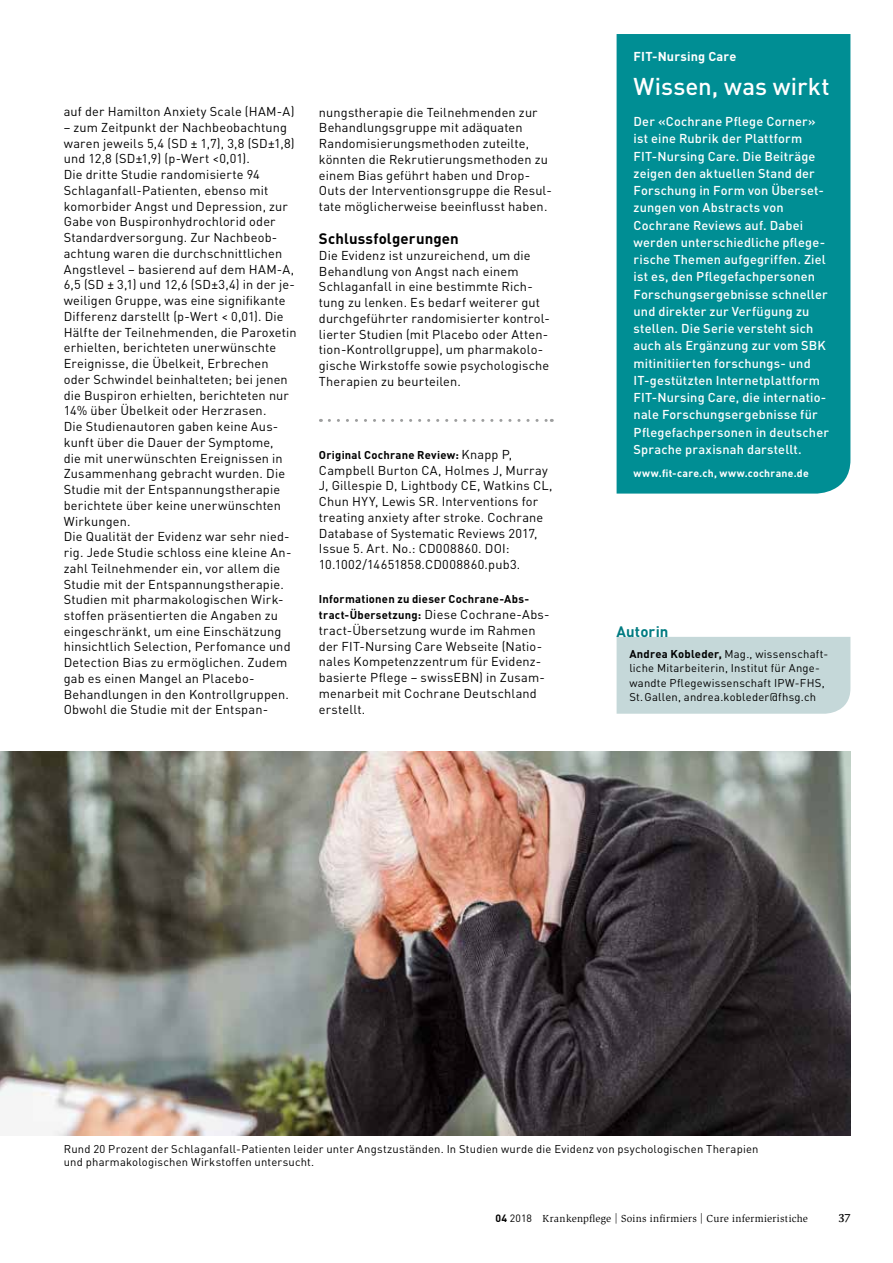
<style>
.page{position:relative;width:893px;height:1263px;background:#fff}
.page>*{position:absolute;margin:0;border:0;box-sizing:border-box;transform-origin:0 0}
.t1{font:500 24px "DIN Pro";letter-spacing:.01em;color:#fff}
.t2{font:700 15px "DIN Pro";letter-spacing:.01em;color:#000}
.t3{font:700 15px "DIN Pro";letter-spacing:.005em;color:#007b81}
.t4{font:12.75px/15.8px "DIN Pro";letter-spacing:.015em;color:#000}
.t5{font:500 12.75px/17.2px "DIN Pro";letter-spacing:.015em;color:#fff}
.t6{font:700 12.75px "DIN Pro";letter-spacing:.015em;color:#fff}
.t7{font:700 12px "Esta Pro";color:#000}
.t8{font:11.25px/14.2px "DIN Pro";letter-spacing:.02em;color:#000}
.t9{font:700 11.25px/15.8px "DIN Pro";letter-spacing:.02em;color:#000}
.t10{font:10.5px "Slimbach Std";letter-spacing:.025em;color:#000}
.t11{font:700 10.5px "DIN Pro";letter-spacing:.025em;color:#fff}
.s1{font-weight:400;font-size:12.75px}
.s2{font-weight:700}
.s3{font-family:"DIN Pro";font-weight:700}
.s4{font-family:"DIN Pro"}
</style>
<div class="page">
<div style="left:617px;top:637px;width:233px;height:77px;background:#c5d8d9"></div>
<div style="left:617px;top:34px;width:233px;height:460px;background:#008e94"></div>
<svg style="left:329px;top:419px;width:223px;height:3px"></svg>
<img style="left:0;top:751px;width:850px;height:384px">
<p class="t4" style="left:64px;top:103px;width:232px">auf der Hamilton Anxiety Scale (HAM-A)</p>
<p class="t4" style="left:64px;top:119px;width:234px">– zum Zeitpunkt der Nachbeobachtung waren jeweils 5,4 (SD ± 1,7), 3,8 (SD±1,8) und 12,8 (SD±1,9) (p-Wert &lt;0,01).<br>Die dritte Studie randomisierte 94<br>Schlaganfall-Patienten, ebenso mit komorbider Angst und Depression, zur Gabe von Buspironhydrochlorid oder Standardversorgung. Zur Nachbeob&shy;achtung waren die durchschnittlichen Angstlevel – basierend auf dem HAM-A, 6,5 (SD ± 3,1) und 12,6 (SD±3,4) in der je&shy;weiligen Gruppe, was eine signifikante Differenz darstellt (p-Wert &lt; 0,01). Die Hälfte der Teilnehmenden, die Paroxetin erhielten, berichteten unerwünschte Ereignisse, die Übelkeit, Erbrechen oder Schwindel beinhalteten; bei jenen die Buspiron erhielten, berichteten nur 14% über Übelkeit oder Herzrasen.<br>Die Studienautoren gaben keine Aus&shy;kunft über die Dauer der Symptome,<br>die mit unerwünschten Ereignissen in Zusammenhang gebracht wurden. Die Studie mit der Entspannungstherapie berichtete über keine unerwünschten Wirkungen.<br>Die Qualität der Evidenz war sehr nied&shy;rig. Jede Studie schloss eine kleine An&shy;zahl Teilnehmender ein, vor allem die Studie mit der Entspannungstherapie.<br>Studien mit pharmakologischen Wirk&shy;stoffen präsentierten die Angaben zu eingeschränkt, um eine Einschätzung hinsichtlich Selection, Perfomance und Detection Bias zu ermöglichen. Zudem gab es einen Mangel an Placebo-Behandlungen in den Kontrollgruppen.<br>Obwohl die Studie mit der Entspan-</p>
<p class="t4" style="left:319px;top:104px;width:234px">nungstherapie die Teilnehmenden zur Behandlungsgruppe mit adäquaten Randomisierungsmethoden zuteilte, könnten die Rekrutierungsmethoden zu einem Bias geführt haben und Drop-Outs der Interventionsgruppe die Resul&shy;tate möglicherweise beeinflusst haben.</p>
<p class="t2" style="left:319px;top:229px;width:141px">Schlussfolgerungen</p>
<p class="t4" style="left:319px;top:247px;width:233px">Die Evidenz ist unzureichend, um die Behandlung von Angst nach einem Schlaganfall in eine bestimmte Rich&shy;tung zu lenken. Es bedarf weiterer gut durchgeführter randomisierter kontrol&shy;lierter Studien (mit Placebo oder Atten&shy;tion-Kontrollgruppe), um pharmakolo&shy;gische Wirkstoffe sowie psychologische Therapien zu beurteilen.</p>
<p class="t9" style="left:319px;top:446px;width:195px">Original Cochrane Review: <span class="s1">Knapp P,</span></p>
<p class="t4" style="left:319px;top:462px;width:235px">Campbell Burton CA, Holmes J, Murray J, Gillespie D, Lightbody CE, Watkins CL, Chun HYY, Lewis SR. Interventions for treating anxiety after stroke. Cochrane Database of Systematic Reviews 2017, Issue 5. Art. No.: CD008860. DOI:<br>10.1002/14651858.CD008860.pub3.</p>
<p class="t9" style="left:319px;top:591px;width:232px">Informationen zu dieser Cochrane-Abs&shy;tract-Übersetzung: <span class="s1">Diese Cochrane-Abs-</span></p>
<p class="t4" style="left:319px;top:622px;width:228px">tract-Übersetzung wurde im Rahmen der FIT-Nursing Care Webseite (Natio&shy;nales Kompetenzzentrum für Evidenz&shy;basierte Pflege – swissEBN) in Zusam&shy;menarbeit mit Cochrane Deutschland erstellt.</p>
<p class="t6" style="left:634px;top:47px;width:104px">FIT-Nursing Care</p>
<h1 class="t1" style="left:634px;top:70px;width:198px">Wissen, was wirkt</h1>
<p class="t5" style="left:634px;top:112px;width:197px">Der «Cochrane Pflege Corner» ist eine Rubrik der Plattform<br>FIT-Nursing Care. Die Beiträge zeigen den aktuellen Stand der<br>Forschung in Form von Überset&shy;zungen von Abstracts von<br>Cochrane Reviews auf. Dabei werden unterschiedliche pflege&shy;rische Themen aufgegriffen. Ziel ist es, den Pflegefachpersonen<br>Forschungsergebnisse schneller und direkter zur Verfügung zu stellen. Die Serie versteht sich auch als Ergänzung zur vom SBK mitinitiierten forschungs- und<br>IT-gestützten Internetplattform<br>FIT-Nursing Care, die internatio&shy;nale Forschungsergebnisse für<br>Pflegefachpersonen in deutscher<br>Sprache praxisnah darstellt.</p>
<p class="t11" style="left:634px;top:466px;width:177px">www.fit-care.ch, www.cochrane.de</p>
<p class="t3" style="left:617px;top:621px;width:53px">Autorin</p>
<p class="t8" style="left:629px;top:646px;width:200px"><span class="s2">Andrea Kobleder,</span> Mag., wissenschaft&shy;liche Mitarbeiterin, Institut für Ange&shy;wandte Pflegewissenschaft IPW-FHS, St.Gallen, andrea.kobleder@fhsg.ch</p>
<p class="t8" style="left:64px;top:1141px;width:696px;line-height:13.5px">Rund 20 Prozent der Schlaganfall-Patienten leider unter Angstzuständen. In Studien wurde die Evidenz von psychologischen Therapien und pharmakologischen Wirkstoffen untersucht.</p>
<p class="t10" style="left:495px;top:1212px;width:314px"><span class="s3">04</span> <span class="s4">2018</span> Krankenpflege | Soins infirmiers | Cure infermieristiche</p>
<p class="t7" style="left:838px;top:1209px;width:13px">37</p>
</div>
